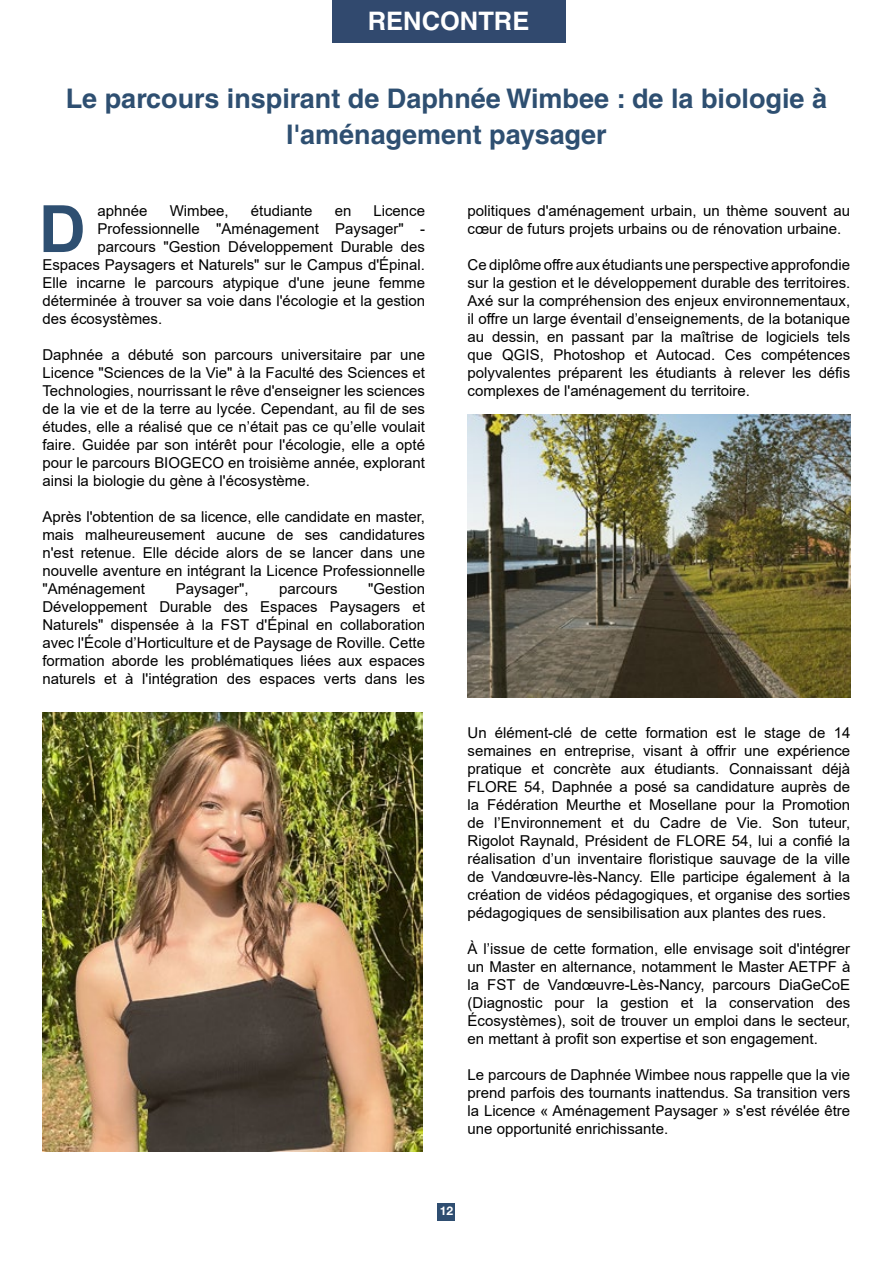
<style>
.page{position:relative;width:893px;height:1263px;background:#fff}
.page>*{position:absolute;margin:0;border:0;box-sizing:border-box;transform-origin:0 0}
.t1{font:700 65.25px "Arial";color:#2e4f71}
.t2{font:700 27px/36px "Helvetica LT Std";color:#2e4f71;text-align:center}
.t3{font:700 25.5px "Helvetica LT Std";color:#fff}
.t4{font:15px/18px "Arial";color:#000;text-align:justify}
.t5{font:700 12px "Helvetica Neue LT Std";color:#fff}
</style>
<div class="page">
<div style="left:438px;top:1203px;width:17px;height:17px;background:#2f4e71"></div>
<img style="left:468px;top:414px;width:382px;height:283px">
<div style="left:332px;top:0;width:234px;height:43px;background:#31496e"></div>
<img style="left:43px;top:713px;width:379px;height:438px">
<h3 class="t3" style="left:368px;top:6px;width:163px">RENCONTRE</h3>
<h2 class="t2" style="left:66px;top:80px;width:763px">Le parcours inspirant de Daphnée Wimbee : de la biologie à l'aménagement paysager</h2>
<h1 class="t1" style="left:39px;top:183px;width:49px">D</h1>
<p class="t4" style="left:98px;top:202px;width:51px">aphnée</p>
<p class="t4" style="left:170px;top:202px;width:61px">Wimbee,</p>
<p class="t4" style="left:251px;top:202px;width:63px">étudiante</p>
<p class="t4" style="left:335px;top:202px;width:18px">en</p>
<p class="t4" style="left:373px;top:202px;width:53px">Licence</p>
<p class="t4" style="left:98px;top:220px;width:329px">Professionnelle "Aménagement Paysager" -</p>
<p class="t4" style="left:98px;top:238px;width:329px">parcours "Gestion Développement Durable des</p>
<p class="t4" style="left:42px;top:256px;width:384px">Espaces Paysagers et Naturels" sur le Campus d'Épinal.</p>
<p class="t4" style="left:42px;top:274px;width:384px">Elle incarne le parcours atypique d'une jeune femme</p>
<p class="t4" style="left:42px;top:292px;width:384px">déterminée à trouver sa voie dans l'écologie et la gestion</p>
<p class="t4" style="left:42px;top:310px;width:121px">des écosystèmes.</p>
<p class="t4" style="left:42px;top:346px;width:384px">Daphnée a débuté son parcours universitaire par une Licence "Sciences de la Vie" à la Faculté des Sciences et Technologies, nourrissant le rêve d'enseigner les sciences de la vie et de la terre au lycée. Cependant, au fil de ses études, elle a réalisé que ce n’était pas ce qu’elle voulait faire. Guidée par son intérêt pour l'écologie, elle a opté pour le parcours BIOGECO en troisième année, explorant ainsi la biologie du gène à l'écosystème.</p>
<p class="t4" style="left:42px;top:508px;width:384px">Après l'obtention de sa licence, elle candidate en master, mais malheureusement aucune de ses candidatures n'est retenue. Elle décide alors de se lancer dans une nouvelle aventure en intégrant la Licence Professionnelle "Aménagement</p>
<p class="t4" style="left:42px;top:580px;width:384px;text-indent:326px">"Gestion Développement Durable des Espaces Paysagers et Naturels" dispensée à la FST d'Épinal en collaboration avec l'École d’Horticulture et de Paysage de Roville. Cette formation aborde les problématiques liées aux espaces naturels et à l'intégration des espaces verts dans les</p>
<p class="t4" style="left:176px;top:580px;width:74px">Paysager",</p>
<p class="t4" style="left:279px;top:580px;width:60px">parcours</p>
<p class="t4" style="left:468px;top:202px;width:384px">politiques d'aménagement urbain, un thème souvent au cœur de futurs projets urbains ou de rénovation urbaine.</p>
<p class="t4" style="left:468px;top:256px;width:384px">Ce diplôme offre aux étudiants une perspective approfondie sur la gestion et le développement durable des territoires.<br>Axé sur la compréhension des enjeux environnementaux, il offre un large éventail d’enseignements, de la botanique au dessin, en passant par la maîtrise de logiciels tels que QGIS, Photoshop et Autocad. Ces compétences polyvalentes préparent les étudiants à relever les défis complexes de l'aménagement du territoire.</p>
<p class="t4" style="left:468px;top:724px;width:384px">Un élément-clé de cette formation est le stage de 14 semaines en entreprise, visant à offrir une expérience pratique et concrète aux étudiants. Connaissant déjà FLORE 54, Daphnée a posé sa candidature auprès de la Fédération Meurthe et Mosellane pour la Promotion de l’Environnement et du Cadre de Vie. Son tuteur, Rigolot Raynald, Président de FLORE 54, lui a confié la réalisation d’un inventaire floristique sauvage de la ville de Vandœuvre-lès-Nancy. Elle participe également à la création de vidéos pédagogiques, et organise des sorties pédagogiques de sensibilisation aux plantes des rues.</p>
<p class="t4" style="left:468px;top:940px;width:384px">À l’issue de cette formation, elle envisage soit d'intégrer un Master en alternance, notamment le Master AETPF à la FST de Vandœuvre-Lès-Nancy, parcours DiaGeCoE (Diagnostic pour la gestion et la conservation des Écosystèmes), soit de trouver un emploi dans le secteur, en mettant à profit son expertise et son engagement.</p>
<p class="t4" style="left:468px;top:1066px;width:384px">Le parcours de Daphnée Wimbee nous rappelle que la vie prend parfois des tournants inattendus. Sa transition vers la Licence « Aménagement Paysager » s'est révélée être une opportunité enrichissante.</p>
<p class="t5" style="left:440px;top:1204px;width:15px">12</p>
</div>
